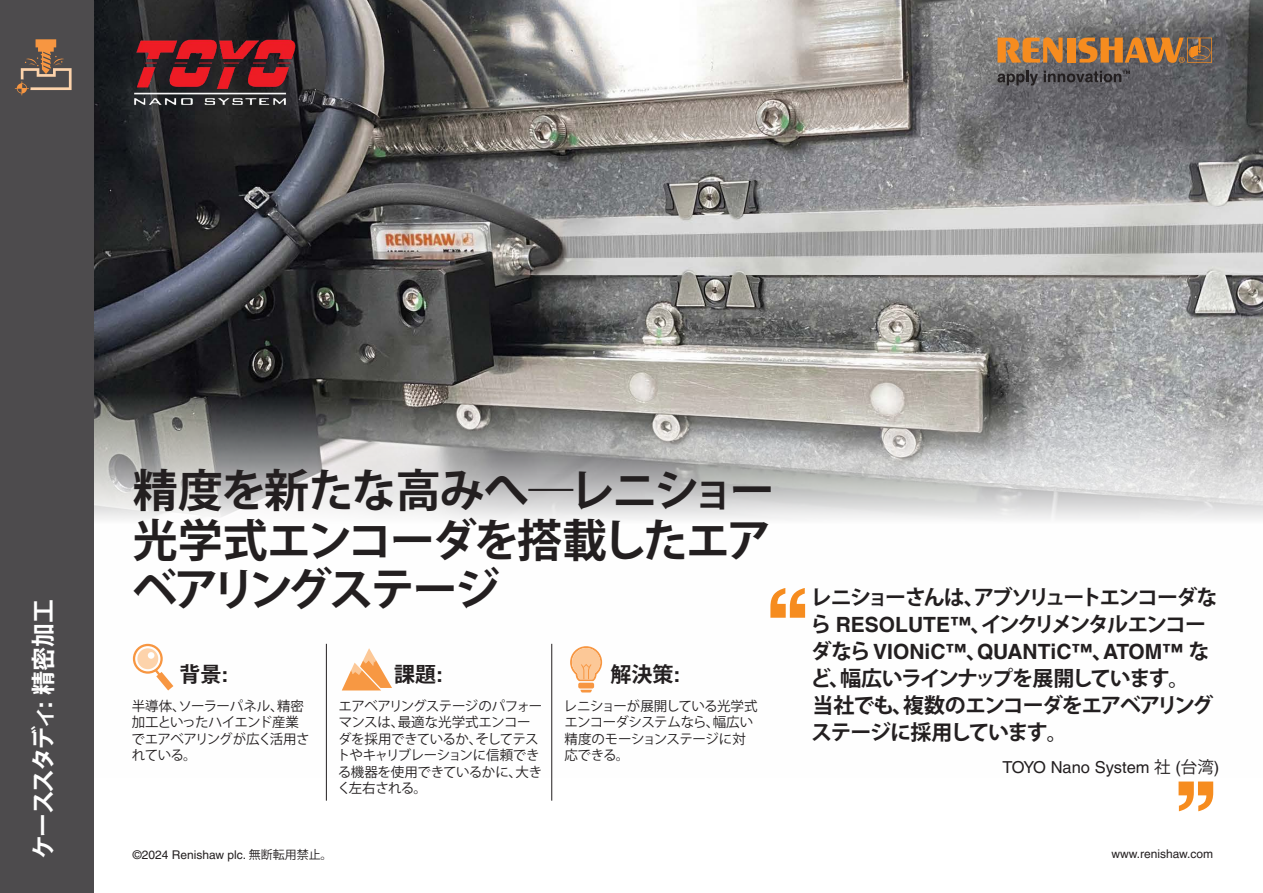
<style>
.page{position:relative;width:1263px;height:893px;background:#fff}
.page>*{position:absolute;margin:0;border:0;box-sizing:border-box;transform-origin:0 0}
.Inside_Headline_30pt_Bold{font:700 45px/49.5px "Koz Go Std";letter-spacing:-.055em;color:#231f20;text-align:justify}
.Subheading_16pt_Bold_White{font:700 24px "Koz Go Std";letter-spacing:-.07em;color:#fff}
.Quotation_text{font:700 21px/27px "Koz Go Std";letter-spacing:-.08em;color:#231f20}
.Subheading_14pt_Bold{font:700 21px "Koz Go Std";color:#231f20}
.Quotation_Attributed{font:16.5px "Helvetica LT Pro";color:#231f20}
.Body_Text_9pt{font:13.5px/16.5px "Koz Go Std";letter-spacing:-.04em;color:#231f20}
.t1{font:12px "Helvetica LT Pro";color:#231f20}
.s1{font-family:"Helvetica LT Pro"}
.s2{font-family:"Koz Go Std"}
</style>
<div class="page">
<img style="left:94px;top:0;width:1169px;height:777px">
<svg style="left:770px;top:588px;width:35px;height:30px"></svg>
<svg style="left:1178px;top:781px;width:35px;height:30px"></svg>
<svg style="left:342px;top:648px;width:50px;height:42px"></svg>
<svg style="left:133px;top:644px;width:40px;height:46px"></svg>
<div style="left:148px;top:652px;width:6px;height:7px;background:#fff;border-radius:50%"></div>
<hr style="left:326px;top:644px;width:1px;height:157px;background:#231f20">
<hr style="left:551px;top:644px;width:1px;height:157px;background:#231f20">
<img style="left:132px;top:37px;width:166px;height:71px">
<svg style="left:997px;top:71px;width:41px;height:15px"></svg>
<svg style="left:997px;top:37px;width:66px;height:26px;background:#c58340"></svg>
<div style="left:1067px;top:38px;width:8px;height:25px;background:#f68c1f"></div>
<svg style="left:1078px;top:37px;width:134px;height:26px;background:#ab743d"></svg>
<svg style="left:1044px;top:71px;width:86px;height:11px"></svg>
<div style="left:0;top:0;width:94px;height:893px;background:#4d4b4d"></div>
<svg style="left:15px;top:39px;width:57px;height:56px"></svg>
<div style="left:578px;top:683px;width:16px;height:5px;background:#f79641;border-radius:2px"></div>
<svg style="left:580px;top:690px;width:12px;height:2px"></svg>
<svg style="left:570px;top:646px;width:32px;height:35px"></svg>
<p class="Subheading_16pt_Bold_White" style="left:28px;top:859px;width:261px;rotate:-90deg">ケーススタディ<span class="s1">:</span> 精密加工</p>
<p class="Inside_Headline_30pt_Bold" style="left:132px;top:469px;width:644px">精度を新たな高みへ―レニショー光学式エンコーダを搭載したエアベアリングステージ</p>
<p class="Subheading_14pt_Bold" style="left:610px;top:661px;width:71px">解決策<span class="s1">:</span></p>
<p class="Subheading_14pt_Bold" style="left:179px;top:661px;width:50px">背景<span class="s1">:</span></p>
<p class="Subheading_14pt_Bold" style="left:394px;top:661px;width:50px">課題<span class="s1">:</span></p>
<p class="Body_Text_9pt" style="left:131px;top:698px;width:180px">半導体、ソーラーパネル、精密加工といったハイエンド産業でエアベアリングが広く活用されている。</p>
<p class="Body_Text_9pt" style="left:337px;top:698px;width:207px">エアベアリングステージのパフォーマンスは、最適な光学式エンコーダを採用できているか、そしてテストやキャリブレーションに信頼できる機器を使用できているかに、大きく左右される。</p>
<p class="Body_Text_9pt" style="left:564px;top:698px;width:195px">レニショーが展開している光学式エンコーダシステムなら、幅広い精度のモーションステージに対応できる。</p>
<p class="Quotation_text" style="left:810px;top:585px;width:409px">レニショーさんは、アブソリュートエンコーダなら <span class="s1">RESOLUTE™</span>、インクリメンタルエンコーダなら <span class="s1">VIONiC™</span>、<span class="s1">QUANTiC™</span>、<span class="s1">ATOM™</span> など、幅広いラインナップを展開しています。<br>当社でも、複数のエンコーダをエアベアリングステージに採用しています。</p>
<p class="Quotation_Attributed" style="left:1002px;top:758px;width:218px">TOYO Nano System <span class="s2">社</span> (<span class="s2">台湾</span>)</p>
<p class="t1" style="left:133px;top:848px;width:201px">©2024 Renishaw plc. <span class="s2">無断転用禁止。</span></p>
<p class="t1" style="left:1111px;top:847px;width:103px">www.renishaw.com</p>
</div>
